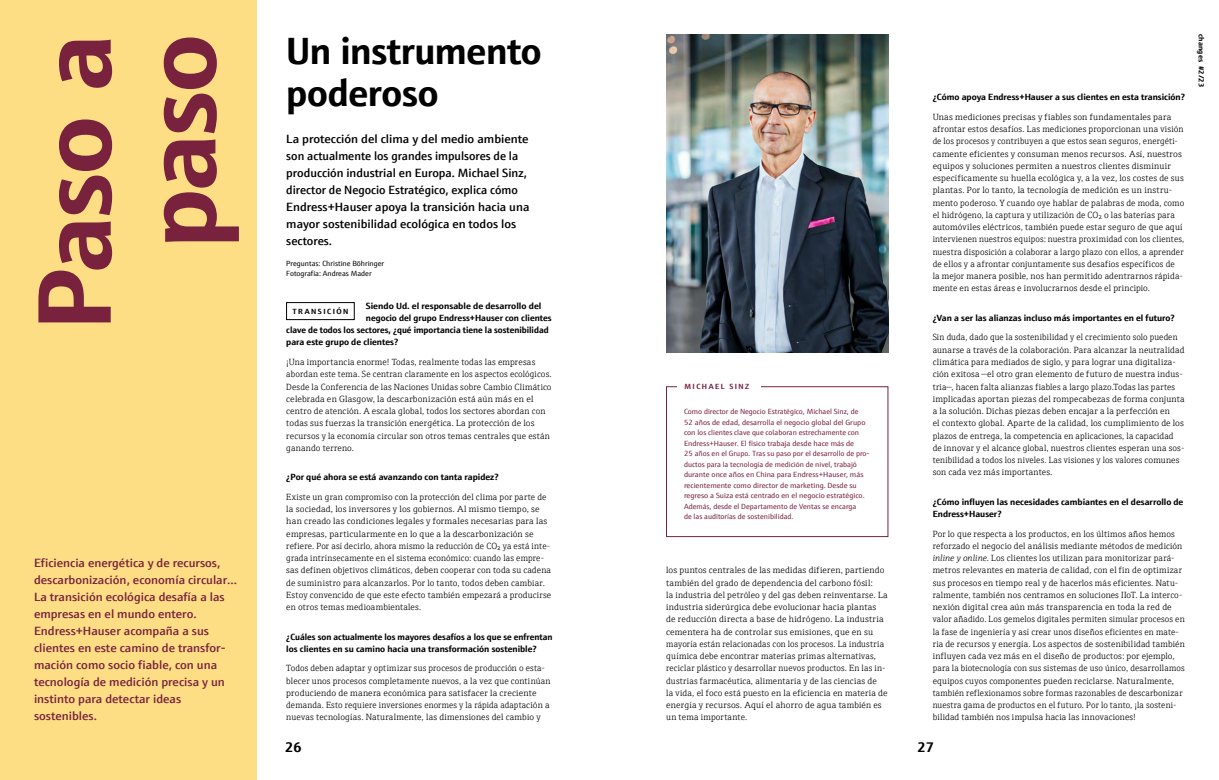
<style>
.page{position:relative;width:1219px;height:780px;background:#fff}
.page>*{position:absolute;margin:0;border:0;box-sizing:border-box;transform-origin:0 0}
.t1{font:700 104.7px/104.7px "E+H Sans";letter-spacing:-.02em;color:#78223e;text-align:right}
.t2{font:700 38px/42px "E+H Sans";letter-spacing:-.01em;color:#000}
.t3{font:700 14px "E+H Sans";color:#000}
.t4{font:600 12px/17px "E+H Sans";color:#78223e}
.t5{font:600 12px/17px "E+H Sans";color:#000}
.t6{font:300 9px/12.2px "E+H Serif";letter-spacing:.015em;color:#000}
.t7{font:700 9px/12.2px "E+H Sans";color:#000}
.t8{font:7.5px/10.5px "E+H Sans";color:#78223e}
.t9{font:7.5px/10.5px "E+H Sans";color:#000}
.t10{font:700 7.5px "E+H Sans";letter-spacing:.01em;color:#000}
.t11{font:700 7.5px "E+H Sans";letter-spacing:.195em;color:#78223e}
.t12{font:700 7.5px "E+H Sans";letter-spacing:.19em;color:#000}
.s1{font-style:italic}
</style>
<div class="page">
<div style="left:0;top:0;width:256px;height:780px;background:#fede85"></div>
<img style="left:666px;top:34px;width:222px;height:319px">
<div style="left:286px;top:302px;width:69px;height:18px;border:1px solid #000"></div>
<div style="left:666px;top:386px;width:222px;height:151px;border:1px solid #78223e"></div>
<div style="left:678px;top:377px;width:83px;height:19px;background:#fff"></div>
<h1 class="t1" style="left:14px;top:330px;width:297px;rotate:-90deg">Paso a paso</h1>
<p class="t4" style="left:34px;top:553px;width:205px">Eficiencia energética y de recursos, descarbonización, economía circular…<br>La transición ecológica desafía a las empresas en el mundo entero.<br>Endress+Hauser acompaña a sus clientes en este camino de transfor&shy;mación como socio fiable, con una tecnología de medición precisa y un instinto para detectar ideas sostenibles.</p>
<h2 class="t2" style="left:286px;top:27px;width:257px">Un instrumento poderoso</h2>
<p class="t5" style="left:286px;top:130px;width:245px">La protección del clima y del medio ambiente son actualmente los grandes impulsores de la producción industrial en Europa. Michael Sinz, director de Negocio Estratégico, explica cómo Endress+Hauser apoya la transición hacia una mayor sostenibilidad ecológica en todos los sectores.</p>
<p class="t9" style="left:286px;top:257px;width:99px">Preguntas: Christine Böhringer<br>Fotografía: Andreas Mader</p>
<p class="t7" style="left:366px;top:299px;width:177px">Siendo Ud. el responsable de desarrollo del</p>
<p class="t7" style="left:366px;top:311px;width:187px">negocio del grupo Endress+Hauser con clientes</p>
<p class="t7" style="left:286px;top:323px;width:264px">clave de todos los sectores, ¿qué importancia tiene la sostenibilidad</p>
<p class="t7" style="left:286px;top:335px;width:113px">para este grupo de clientes?</p>
<p class="t6" style="left:286px;top:355px;width:267px">¡Una importancia enorme! Todas, realmente todas las empresas abordan este tema. Se centran claramente en los aspectos ecológicos.<br>Desde la Conferencia de las Naciones Unidas sobre Cambio Climático celebrada en Glasgow, la descarbonización está aún más en el centro de atención. A escala global, todos los sectores abordan con todas sus fuerzas la transición energética. La protección de los recursos y la economía circular son otros temas centrales que están ganando terreno.</p>
<p class="t7" style="left:286px;top:470px;width:214px">¿Por qué ahora se está avanzando con tanta rapidez?</p>
<p class="t6" style="left:286px;top:490px;width:266px">Existe un gran compromiso con la protección del clima por parte de la sociedad, los inversores y los gobiernos. Al mismo tiempo, se han creado las condiciones legales y formales necesarias para las empresas, particularmente en lo que a la descarbonización se refiere. Por así decirlo, ahora mismo la reducción de CO2 ya está inte&shy;grada intrínsecamente en el sistema económico: cuando las empre&shy;sas definen objetivos climáticos, deben cooperar con toda su cadena de suministro para alcanzarlos. Por lo tanto, todos deben cambiar.<br>Estoy convencido de que este efecto también empezará a producirse en otros temas medioambientales.</p>
<p class="t7" style="left:286px;top:629px;width:268px">¿Cuáles son actualmente los mayores desafíos a los que se enfrentan los clientes en su camino hacia una transformación sostenible?</p>
<p class="t6" style="left:286px;top:661px;width:266px">Todos deben adaptar y optimizar sus procesos de producción o esta&shy;blecer unos procesos completamente nuevos, a la vez que continúan produciendo de manera económica para satisfacer la creciente demanda. Esto requiere inversiones enormes y la rápida adaptación a nuevas tecnologías. Naturalmente, las dimensiones del cambio y</p>
<p class="t12" style="left:292px;top:305px;width:57px">TRANSICIÓN</p>
<p class="t11" style="left:684px;top:381px;width:66px">MICHAEL SINZ</p>
<p class="t8" style="left:684px;top:405px;width:187px">Como director de Negocio Estratégico, Michael Sinz, de<br>52 años de edad, desarrolla el negocio global del Grupo con los clientes clave que colaboran estrechamente con Endress+Hauser. El físico trabaja desde hace más de<br>25 años en el Grupo. Tras su paso por el desarrollo de pro&shy;ductos para la tecnología de medición de nivel, trabajó durante once años en China para Endress+Hauser, más recientemente como director de marketing. Desde su regreso a Suiza está centrado en el negocio estratégico.<br>Además, desde el Departamento de Ventas se encarga<br>de las auditorías de sostenibilidad.</p>
<p class="t6" style="left:666px;top:563px;width:223px">los puntos centrales de las medidas difieren, partiendo también del grado de dependencia del carbono fósil:<br>la industria del petróleo y del gas deben reinventarse. La industria siderúrgica debe evolucionar hacia plantas de reducción directa a base de hidrógeno. La industria cementera ha de controlar sus emisiones, que en su mayoría están relacionadas con los procesos. La industria química debe encontrar materias primas alternativas, reciclar plástico y desarrollar nuevos productos. En las in&shy;dustrias farmacéutica, alimentaria y de las ciencias de<br>la vida, el foco está puesto en la eficiencia en materia de energía y recursos. Aquí el ahorro de agua también es un tema importante.</p>
<p class="t7" style="left:933px;top:90px;width:254px">¿Cómo apoya Endress+Hauser a sus clientes en esta transición?</p>
<p class="t6" style="left:933px;top:110px;width:253px">Unas mediciones precisas y fiables son fundamentales para afrontar estos desafíos. Las mediciones proporcionan una visión de los procesos y contribuyen a que estos sean seguros, energéti&shy;camente eficientes y consuman menos recursos. Así, nuestros equipos y soluciones permiten a nuestros clientes disminuir específicamente su huella ecológica y, a la vez, los costes de sus plantas. Por lo tanto, la tecnología de medición es un instru&shy;mento poderoso. Y cuando oye hablar de palabras de moda, como el hidrógeno, la captura y utilización de CO2 o las baterías para automóviles eléctricos, también puede estar seguro de que aquí intervienen nuestros equipos: nuestra proximidad con los clientes, nuestra disposición a colaborar a largo plazo con ellos, a aprender de ellos y a afrontar conjuntamente sus desafíos específicos de<br>la mejor manera posible, nos han permitido adentrarnos rápida&shy;mente en estas áreas e involucrarnos desde el principio.</p>
<p class="t7" style="left:933px;top:311px;width:243px">¿Van a ser las alianzas incluso más importantes en el futuro?</p>
<p class="t6" style="left:933px;top:330px;width:254px">Sin duda, dado que la sostenibilidad y el crecimiento solo pueden aunarse a través de la colaboración. Para alcanzar la neutralidad climática para mediados de siglo, y para lograr una digitaliza&shy;ción exitosa —el otro gran elemento de futuro de nuestra indus&shy;tria—, hacen falta alianzas fiables a largo plazo.Todas las partes implicadas aportan piezas del rompecabezas de forma conjunta a la solución. Dichas piezas deben encajar a la perfección en<br>el contexto global. Aparte de la calidad, los cumplimiento de los plazos de entrega, la competencia en aplicaciones, la capacidad de innovar y el alcance global, nuestros clientes esperan una sos&shy;tenibilidad a todos los niveles. Las visiones y los valores comunes son cada vez más importantes.</p>
<p class="t7" style="left:933px;top:495px;width:252px">¿Cómo influyen las necesidades cambiantes en el desarrollo de<br>Endress+Hauser?</p>
<p class="t6" style="left:933px;top:526px;width:254px">Por lo que respecta a los productos, en los últimos años hemos reforzado el negocio del análisis mediante métodos de medición <span class="s1">inline y online</span>. Los clientes los utilizan para monitorizar pará&shy;metros relevantes en materia de calidad, con el fin de optimizar sus procesos en tiempo real y de hacerlos más eficientes. Natu&shy;ralmente, también nos centramos en soluciones IIoT. La interco&shy;nexión digital crea aún más transparencia en toda la red de valor añadido. Los gemelos digitales permiten simular procesos en la fase de ingeniería y así crear unos diseños eficientes en mate&shy;ria de recursos y energía. Los aspectos de sostenibilidad también influyen cada vez más en el diseño de productos: por ejemplo, para la biotecnología con sus sistemas de uso único, desarrollamos equipos cuyos componentes pueden reciclarse. Naturalmente, también reflexionamos sobre formas razonables de descarbonizar nuestra gama de productos en el futuro. Por lo tanto, ¡la sosteni&shy;bilidad también nos impulsa hacia las innovaciones!</p>
<h3 class="t3" style="left:285px;top:735px;width:18px">26</h3>
<h3 class="t3" style="left:917px;top:735px;width:18px">27</h3>
<p class="t10" style="left:1207px;top:34px;width:54px;rotate:90deg">changes #2/23</p>
</div>
